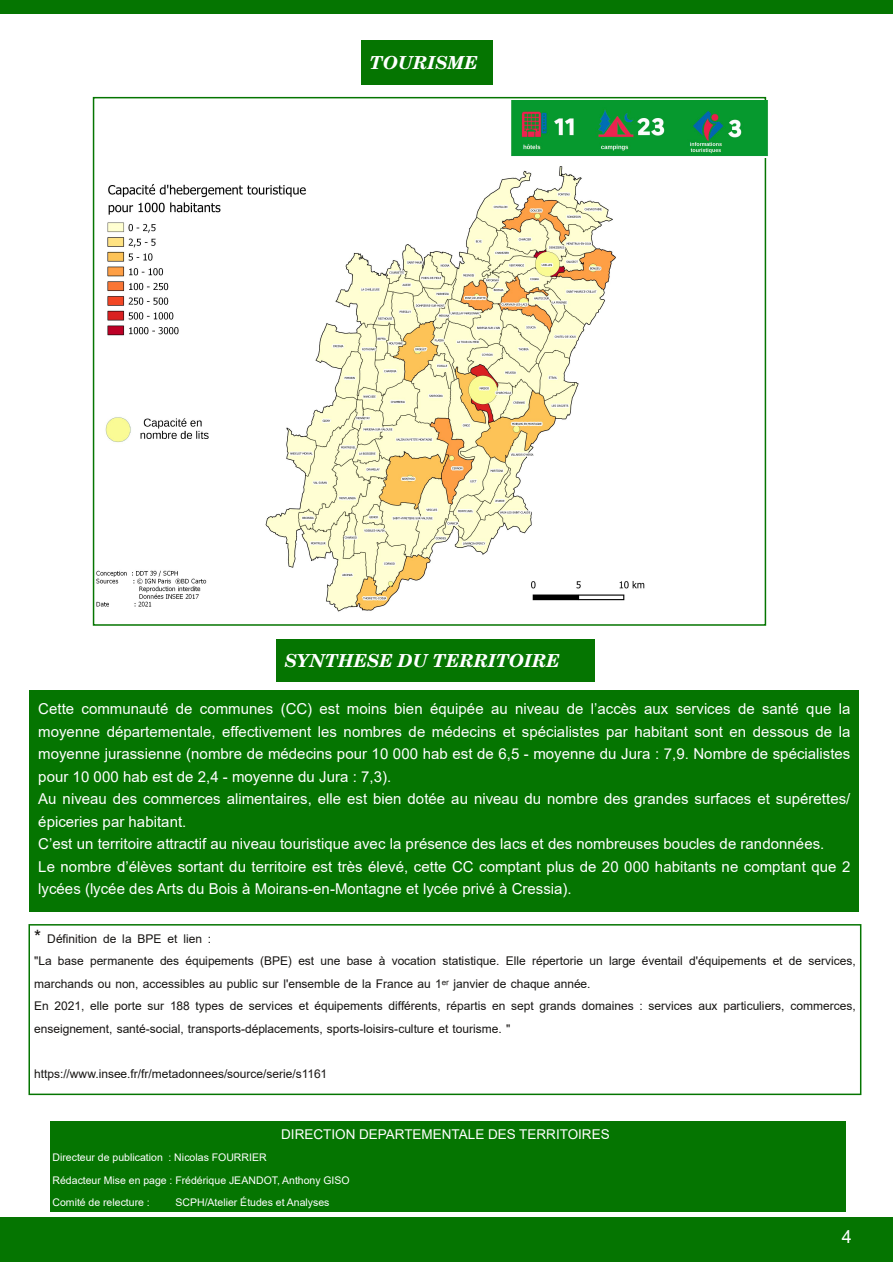
<style>
.page{position:relative;width:893px;height:1263px;background:#fff}
.page>*{position:absolute;margin:0;border:0;box-sizing:border-box;transform-origin:0 0}
.t1{font:italic 700 18px "Century Sch L";color:#fff}
.t2{font:18px "Arial";color:#fff}
.t3{font:15px/22.5px "Arial";letter-spacing:.005em;color:#fff}
.t4{font:13.5px "Arial";color:#fff}
.t5{font:12px/22.5px "Arial";letter-spacing:-.005em;color:#171513}
.t6{font:10.5px/22.5px "Arial";color:#fff}
.s1{font-size:18px}
</style>
<div class="page">
<div style="left:1px;top:1217px;width:892px;height:44px;background:#057501"></div>
<div style="left:50px;top:1121px;width:795px;height:90px;background:#057501"></div>
<img style="left:96px;top:153px;width:549px;height:459px">
<img style="left:512px;top:100px;width:256px;height:58px">
<div style="left:28px;top:924px;width:833px;height:171px;border:2px solid #057501"></div>
<div style="left:0;top:0;width:893px;height:13px;background:#057501"></div>
<div style="left:361px;top:40px;width:132px;height:45px;background:#057501"></div>
<div style="left:276px;top:639px;width:319px;height:42px;background:#057501"></div>
<div style="left:30px;top:690px;width:829px;height:222px;background:#057501"></div>
<p class="t1" style="left:370px;top:51px;width:109px">TOURISME</p>
<p class="t1" style="left:285px;top:649px;width:276px">SYNTHESE DU TERRITOIRE</p>
<p class="t3" style="left:38px;top:698px;width:814px">Cette communauté de communes (CC) est moins bien équipée au niveau de l’accès aux services de santé que la moyenne départementale, effectivement les nombres de médecins et spécialistes par habitant sont en dessous de la moyenne jurassienne (nombre de médecins pour 10 000 hab est de 6,5 - moyenne du Jura : 7,9. Nombre de spécialistes pour 10 000 hab est de 2,4 - moyenne du Jura : 7,3).<br>Au niveau des commerces alimentaires, elle est bien dotée au niveau du nombre des grandes surfaces et supérettes/ épiceries par habitant.<br>C’est un territoire attractif au niveau touristique avec la présence des lacs et des nombreuses boucles de randonnées.<br>Le nombre d’élèves sortant du territoire est très élevé, cette CC comptant plus de 20 000 habitants ne comptant que 2 lycées (lycée des Arts du Bois à Moirans-en-Montagne et lycée privé à Cressia).</p>
<p class="t5" style="left:34px;top:927px;width:823px"><span class="s1">*</span> Définition de la BPE et lien :<br>"La base permanente des équipements (BPE) est une base à vocation statistique. Elle répertorie un large éventail d'équipements et de services, marchands ou non, accessibles au public sur l'ensemble de la France au 1ᵉʳ janvier de chaque année.<br>En 2021, elle porte sur 188 types de services et équipements différents, répartis en sept grands domaines : services aux particuliers, commerces, enseignement, santé-social, transports-déplacements, sports-loisirs-culture et tourisme. "</p>
<p class="t5" style="left:34px;top:1062px;width:295px">https://www.insee.fr/fr/metadonnees/source/serie/s1161</p>
<p class="t4" style="left:281px;top:1126px;width:330px">DIRECTION DEPARTEMENTALE DES TERRITOIRES</p>
<p class="t6" style="left:52px;top:1146px;width:299px">Directeur de publication : Nicolas FOURRIER<br>Rédacteur Mise en page : Frédérique JEANDOT, Anthony GISO<br>Comité de relecture :</p>
<p class="t6" style="left:175px;top:1191px;width:156px">SCPH/Atelier Études et Analyses</p>
<p class="t2" style="left:842px;top:1227px;width:12px">4</p>
</div>
